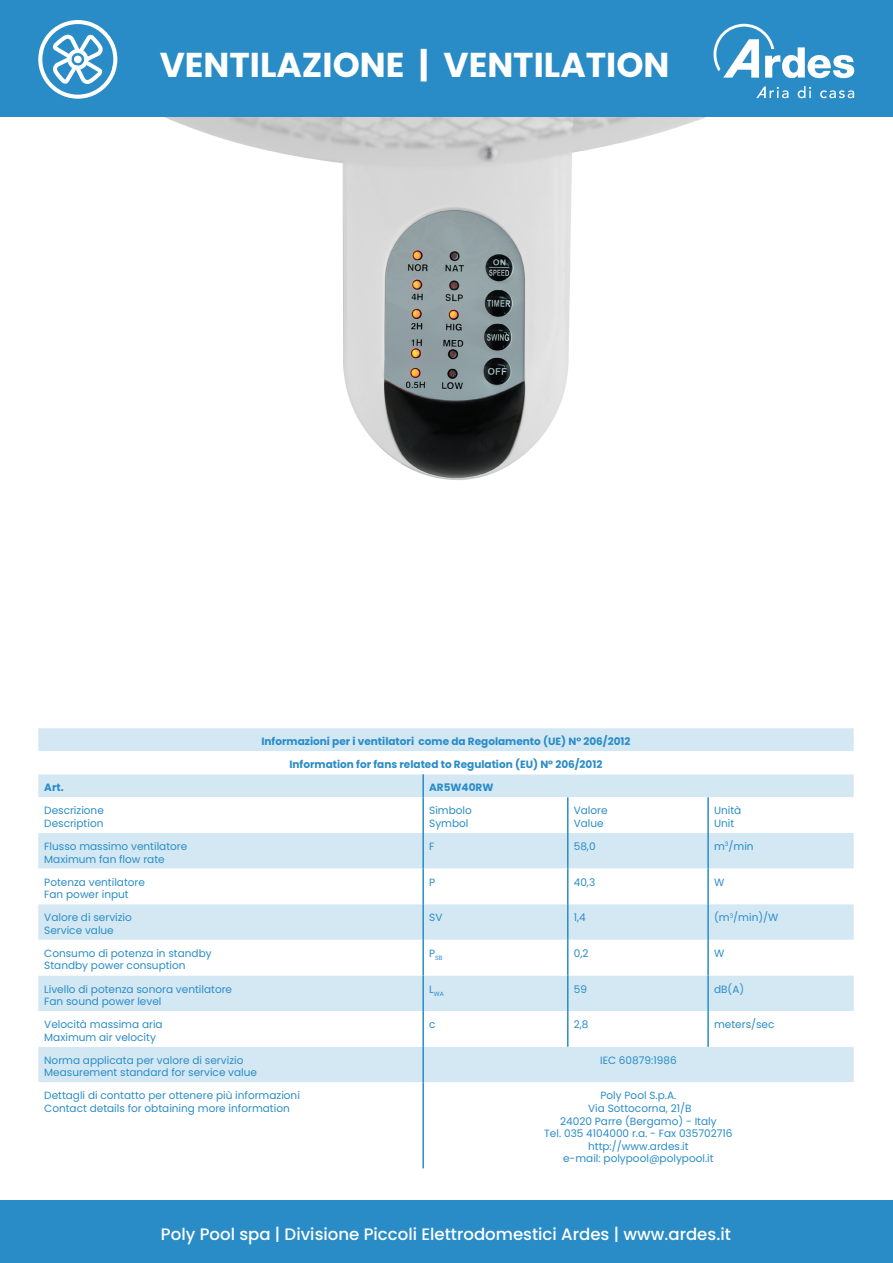
<style>
.page{position:relative;width:893px;height:1263px;background:#fff}
.page>*{position:absolute;margin:0;border:0;box-sizing:border-box;transform-origin:0 0}
.t1{font:700 34.5px "Poppins";color:#fff}
.t2{font:500 16.5px "Poppins";color:#fff}
.t3{font:10.5px/12.6px "Poppins";color:#298cc7}
.t4{font:700 10.5px/23.1px "Poppins";color:#298cc7;text-align:center}
.t5{font:6.15px "Poppins";color:#298cc7}
</style>
<div class="page">
<div style="left:0;top:0;width:893px;height:117px;background:#298cc7"></div>
<div style="left:0;top:1200px;width:893px;height:63px;background:#298cc7"></div>
<svg style="left:713px;top:24px;width:141px;height:54px"></svg>
<svg style="left:756px;top:87px;width:32px;height:11px"></svg>
<svg style="left:798px;top:86px;width:13px;height:12px"></svg>
<svg style="left:820px;top:90px;width:34px;height:8px"></svg>
<svg style="left:38px;top:20px;width:79px;height:79px"></svg>
<div style="left:38px;top:728px;width:816px;height:23px;background:#d4e8f4"></div>
<svg style="left:38px;top:774px;width:816px;height:308px;fill:#d4e8f4"></svg>
<hr style="left:422px;top:774px;width:2px;height:23px;background:#298cc7">
<hr style="left:422px;top:797px;width:2px;height:36px;background:#298cc7">
<hr style="left:567px;top:797px;width:1px;height:36px;background:#298cc7">
<hr style="left:707px;top:797px;width:2px;height:36px;background:#298cc7">
<hr style="left:422px;top:833px;width:2px;height:35px;background:#298cc7">
<hr style="left:567px;top:833px;width:1px;height:35px;background:#298cc7">
<hr style="left:707px;top:833px;width:2px;height:35px;background:#298cc7">
<hr style="left:422px;top:868px;width:2px;height:36px;background:#298cc7">
<hr style="left:567px;top:868px;width:1px;height:36px;background:#298cc7">
<hr style="left:707px;top:868px;width:2px;height:36px;background:#298cc7">
<hr style="left:422px;top:904px;width:2px;height:36px;background:#298cc7">
<hr style="left:567px;top:904px;width:1px;height:36px;background:#298cc7">
<hr style="left:707px;top:904px;width:2px;height:36px;background:#298cc7">
<hr style="left:422px;top:940px;width:2px;height:35px;background:#298cc7">
<hr style="left:567px;top:940px;width:1px;height:35px;background:#298cc7">
<hr style="left:707px;top:940px;width:2px;height:35px;background:#298cc7">
<hr style="left:422px;top:975px;width:2px;height:36px;background:#298cc7">
<hr style="left:567px;top:975px;width:1px;height:36px;background:#298cc7">
<hr style="left:707px;top:975px;width:2px;height:36px;background:#298cc7">
<hr style="left:422px;top:1011px;width:2px;height:36px;background:#298cc7">
<hr style="left:567px;top:1011px;width:1px;height:36px;background:#298cc7">
<hr style="left:707px;top:1011px;width:2px;height:36px;background:#298cc7">
<hr style="left:422px;top:1047px;width:2px;height:35px;background:#298cc7">
<hr style="left:422px;top:1082px;width:2px;height:86px;background:#298cc7">
<img style="left:167px;top:118px;width:536px;height:362px">
<h1 class="t1" style="left:160px;top:45px;width:511px">VENTILAZIONE | VENTILATION</h1>
<p class="t4" style="left:261px;top:730px;width:371px">Informazioni per i ventilatori come da Regolamento (UE) N° 206/2012<br>Information for fans related to Regulation (EU) N° 206/2012</p>
<p class="t4" style="left:44px;top:776px;width:21px">Art.</p>
<p class="t4" style="left:429px;top:776px;width:66px">AR5W40RW</p>
<p class="t3" style="left:44px;top:804px;width:61px">Descrizione<br>Description</p>
<p class="t3" style="left:429px;top:804px;width:44px">Simbolo<br>Symbol</p>
<p class="t3" style="left:574px;top:804px;width:35px">Valore<br>Value</p>
<p class="t3" style="left:714px;top:804px;width:29px">Unità<br>Unit</p>
<p class="t3" style="left:44px;top:840px;width:145px">Flusso massimo ventilatore<br>Maximum fan flow rate</p>
<p class="t3" style="left:429px;top:840px;width:7px">F</p>
<p class="t3" style="left:574px;top:840px;width:23px">58,0</p>
<p class="t3" style="left:714px;top:840px;width:41px">m<sup>3</sup>/min</p>
<p class="t3" style="left:44px;top:876px;width:102px">Potenza ventilatore<br>Fan power input</p>
<p class="t3" style="left:429px;top:876px;width:8px">P</p>
<p class="t3" style="left:574px;top:876px;width:23px">40,3</p>
<p class="t3" style="left:714px;top:876px;width:12px">W</p>
<p class="t3" style="left:44px;top:911px;width:89px">Valore di servizio<br>Service value</p>
<p class="t3" style="left:429px;top:911px;width:15px">SV</p>
<p class="t3" style="left:574px;top:911px;width:14px">1,4</p>
<p class="t3" style="left:714px;top:911px;width:66px">(m<sup>3</sup>/min)/W</p>
<p class="t3" style="left:44px;top:947px;width:169px">Consumo di potenza in standby<br>Standby power consuption</p>
<p class="t5" style="left:429px;top:955px;width:15px"><sup>P</sup>SB</p>
<p class="t3" style="left:574px;top:947px;width:16px">0,2</p>
<p class="t3" style="left:714px;top:947px;width:12px">W</p>
<p class="t3" style="left:44px;top:982px;width:189px">Livello di potenza sonora ventilatore<br>Fan sound power level</p>
<p class="t5" style="left:429px;top:990px;width:16px"><sup>L</sup>WA</p>
<p class="t3" style="left:574px;top:982px;width:15px">59</p>
<p class="t3" style="left:714px;top:982px;width:32px">dB(A)</p>
<p class="t3" style="left:44px;top:1018px;width:120px">Velocità massima aria<br>Maximum air velocity</p>
<p class="t3" style="left:429px;top:1018px;width:8px">c</p>
<p class="t3" style="left:574px;top:1018px;width:16px">2,8</p>
<p class="t3" style="left:714px;top:1018px;width:62px">meters/sec</p>
<p class="t3" style="left:44px;top:1054px;width:214px">Norma applicata per valore di servizio<br>Measurement standard for service value</p>
<p class="t3" style="left:600px;top:1054px;width:78px">IEC 60879:1986</p>
<p class="t3" style="left:44px;top:1089px;width:257px">Dettagli di contatto per ottenere più informazioni<br>Contact details for obtaining more information</p>
<p class="t3" style="left:544px;top:1089px;width:190px;text-align:center">Poly Pool S.p.A.<br>Via Sottocorna, 21/B<br>24020 Parre (Bergamo) - Italy<br>Tel. 035 4104000 r.a. - Fax 035702716 http://www.ardes.it<br>e-mail: polypool@polypool.it</p>
<h2 class="t2" style="left:161px;top:1224px;width:571px">Poly Pool spa | Divisione Piccoli Elettrodomestici Ardes | www.ardes.it</h2>
</div>
